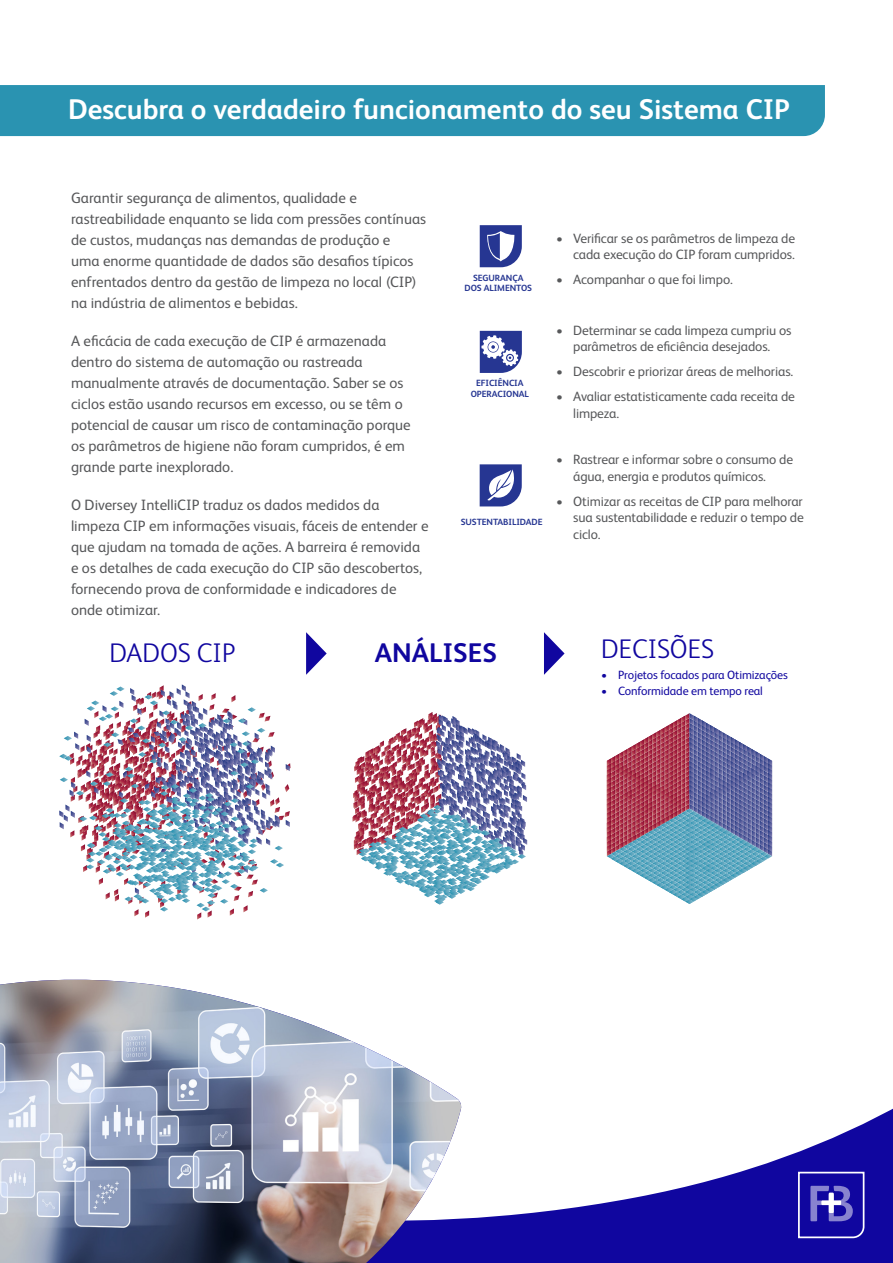
<style>
.page{position:relative;width:893px;height:1263px;background:#fff}
.page>*{position:absolute;margin:0;border:0;box-sizing:border-box;transform-origin:0 0}
.t1{font:700 28.5px "FS Albert Pro";color:#fff}
.Para_title{font:300 27px "FS Albert Pro";color:#10069f}
.Para_title-2{font:700 27px "FS Albert Pro";color:#10069f}
.Body_copy{font:15px/21px "FS Albert Pro";color:#57585a}
.t2{font:13.5px/16.5px "FS Albert Pro";letter-spacing:-.01em;color:#57585a}
.t3{font:12px "FS Albert Pro";letter-spacing:-.01em;color:#10069f}
.Bullets{font:700 9px/10.5px "FS Albert Pro";letter-spacing:-.01em;color:#263692;text-align:center}
</style>
<div class="page">
<svg style="left:462px;top:1108px;width:431px;height:155px"></svg>
<svg style="left:797px;top:1171px;width:68px;height:68px"></svg>
<div style="left:821px;top:1200px;width:20px;height:5px;background:#fff"></div>
<div style="left:829px;top:1192px;width:5px;height:21px;background:#fff"></div>
<div style="left:0;top:85px;width:825px;height:51px;background:#2a93b1"></div>
<img style="left:0;top:980px;width:462px;height:283px">
<svg style="left:59px;top:684px;width:231px;height:235px"></svg>
<svg style="left:352px;top:712px;width:175px;height:193px"></svg>
<svg style="left:607px;top:713px;width:165px;height:191px"></svg>
<svg style="left:306px;top:632px;width:21px;height:43px"></svg>
<svg style="left:544px;top:632px;width:21px;height:43px"></svg>
<svg style="left:480px;top:225px;width:42px;height:42px"></svg>
<svg style="left:480px;top:331px;width:42px;height:42px"></svg>
<svg style="left:480px;top:464px;width:42px;height:42px"></svg>
<p class="t1" style="left:68px;top:89px;width:723px">Descubra o verdadeiro funcionamento do seu Sistema CIP</p>
<p class="Body_copy" style="left:71px;top:186px;width:357px">Garantir segurança de alimentos, qualidade e rastreabilidade enquanto se lida com pressões contínuas de custos, mudanças nas demandas de produção e<br>uma enorme quantidade de dados são desafios típicos enfrentados dentro da gestão de limpeza no local (CIP) na indústria de alimentos e bebidas.</p>
<p class="Body_copy" style="left:71px;top:329px;width:341px">A eficácia de cada execução de CIP é armazenada dentro do sistema de automação ou rastreada manualmente através de documentação. Saber se os ciclos estão usando recursos em excesso, ou se têm o potencial de causar um risco de contaminação porque os parâmetros de higiene não foram cumpridos, é em grande parte inexplorado.</p>
<p class="Body_copy" style="left:71px;top:493px;width:359px">O Diversey IntelliCIP traduz os dados medidos da limpeza CIP em informações visuais, fáceis de entender e que ajudam na tomada de ações. A barreira é removida e os detalhes de cada execução do CIP são descobertos, fornecendo prova de conformidade e indicadores de onde otimizar.</p>
<p class="Para_title" style="left:109px;top:634px;width:127px">DADOS CIP</p>
<p class="Para_title-2" style="left:375px;top:634px;width:124px">ANÁLISES</p>
<p class="Para_title" style="left:601px;top:630px;width:114px">DECISÕES</p>
<p class="t3" style="left:601px;top:666px;width:188px">• Projetos focados para Otimizações</p>
<p class="t3" style="left:601px;top:683px;width:163px">• Conformidade em tempo real</p>
<p class="t2" style="left:556px;top:229px;width:240px;text-align:right">• Verificar se os parâmetros de limpeza de cada execução do CIP foram cumpridos.</p>
<p class="t2" style="left:556px;top:271px;width:178px">• Acompanhar o que foi limpo.</p>
<p class="t2" style="left:556px;top:321px;width:237px;text-align:center">• Determinar se cada limpeza cumpriu os parâmetros de eficiência desejados.</p>
<p class="t2" style="left:556px;top:362px;width:239px">• Descobrir e priorizar áreas de melhorias.</p>
<p class="t2" style="left:573px;top:387px;width:223px;text-indent:-17px">• Avaliar estatisticamente cada receita de limpeza.</p>
<p class="t2" style="left:573px;top:450px;width:221px;text-indent:-17px">• Rastrear e informar sobre o consumo de água, energia e produtos químicos.</p>
<p class="t2" style="left:573px;top:492px;width:232px;text-align:justify;text-indent:-17px">• Otimizar as receitas de CIP para melhorar sua sustentabilidade e reduzir o tempo de ciclo.</p>
<p class="Bullets" style="left:464px;top:272px;width:69px">SEGURANÇA<br>DOS ALIMENTOS</p>
<p class="Bullets" style="left:471px;top:378px;width:60px">EFICIÊNCIA<br>OPERACIONAL</p>
<p class="Bullets" style="left:461px;top:517px;width:83px">SUSTENTABILIDADE</p>
</div>
